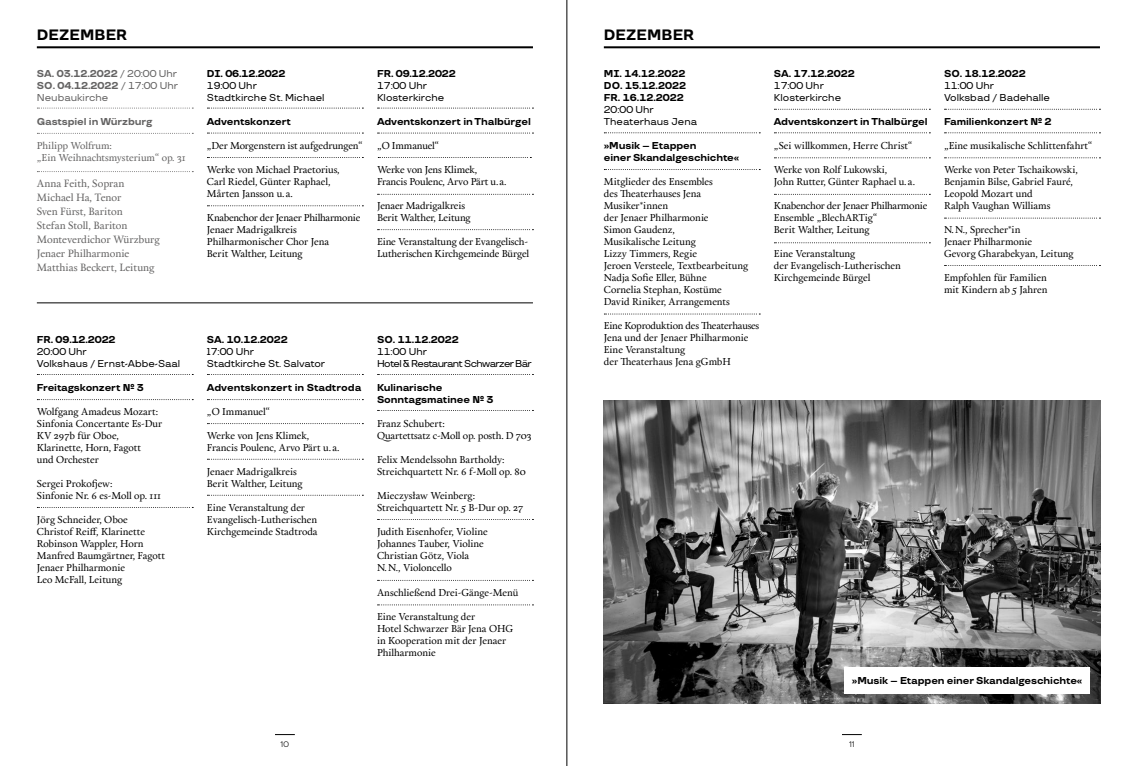
<style>
.page{position:relative;width:1134px;height:766px;background:#fff}
.page>*{position:absolute;margin:0;border:0;box-sizing:border-box;transform-origin:0 0}
.t1{font:700 15px "TT Travels";color:#000}
.t2{font:10.5px/14px "Calendas Plus";color:#646363}
.t3{font:10px/12px "Calendas Plus";color:#000}
.t4{font:700 10px/12px "TT Travels";letter-spacing:-.01em;color:#000}
.t5{font:500 10px/12px "TT Travels";color:#000}
.t6{font:500 10px/12px "TT Travels";color:#646363;text-align:justify}
.t7{font:10px/12px "Calendas Plus";letter-spacing:-.02em;color:#000}
.t8{font:10px/12px "Calendas Plus";color:#646363}
.t9{font:500 10px/12px "TT Travels";letter-spacing:-.06em;color:#000}
.t10{font:700 10px "TT Travels";letter-spacing:-.01em;color:#646363}
.t11{font:8px "TT Travels";color:#000}
.s1{font-weight:700}
</style>
<div class="page">
<svg style="left:275px;top:734px;width:20px;height:1px"></svg>
<svg style="left:842px;top:734px;width:20px;height:1px"></svg>
<hr style="left:567px;top:0;width:1px;height:765px;background:#000">
<hr style="left:37px;top:46px;width:496px;height:2px;background:#000">
<svg style="left:37px;top:374px;width:156px;height:1px"></svg>
<svg style="left:37px;top:399px;width:156px;height:1px"></svg>
<svg style="left:207px;top:374px;width:156px;height:1px"></svg>
<svg style="left:207px;top:399px;width:156px;height:1px"></svg>
<svg style="left:207px;top:423px;width:156px;height:1px"></svg>
<svg style="left:207px;top:458px;width:156px;height:1px"></svg>
<svg style="left:378px;top:374px;width:155px;height:1px"></svg>
<svg style="left:378px;top:410px;width:155px;height:1px"></svg>
<svg style="left:378px;top:519px;width:155px;height:1px"></svg>
<svg style="left:37px;top:507px;width:156px;height:1px"></svg>
<svg style="left:207px;top:494px;width:156px;height:1px"></svg>
<svg style="left:378px;top:604px;width:155px;height:1px"></svg>
<svg style="left:944px;top:109px;width:156px;height:1px"></svg>
<svg style="left:944px;top:132px;width:156px;height:1px"></svg>
<svg style="left:604px;top:169px;width:156px;height:1px"></svg>
<svg style="left:774px;top:109px;width:156px;height:1px"></svg>
<svg style="left:774px;top:132px;width:156px;height:1px"></svg>
<svg style="left:944px;top:157px;width:156px;height:1px"></svg>
<svg style="left:944px;top:265px;width:156px;height:1px"></svg>
<svg style="left:604px;top:132px;width:156px;height:1px"></svg>
<hr style="left:37px;top:302px;width:496px;height:1px;background:#000">
<svg style="left:604px;top:313px;width:156px;height:1px"></svg>
<svg style="left:774px;top:157px;width:156px;height:1px"></svg>
<svg style="left:774px;top:194px;width:156px;height:1px"></svg>
<svg style="left:774px;top:242px;width:156px;height:1px"></svg>
<svg style="left:944px;top:217px;width:156px;height:1px"></svg>
<svg style="left:207px;top:107px;width:156px;height:1px"></svg>
<svg style="left:207px;top:132px;width:156px;height:1px"></svg>
<svg style="left:37px;top:107px;width:156px;height:1px"></svg>
<svg style="left:37px;top:133px;width:156px;height:1px"></svg>
<svg style="left:207px;top:157px;width:156px;height:1px"></svg>
<svg style="left:37px;top:171px;width:156px;height:1px"></svg>
<svg style="left:207px;top:205px;width:156px;height:1px"></svg>
<svg style="left:378px;top:107px;width:155px;height:1px"></svg>
<svg style="left:378px;top:132px;width:155px;height:1px"></svg>
<svg style="left:378px;top:157px;width:153px;height:1px"></svg>
<svg style="left:378px;top:194px;width:155px;height:1px"></svg>
<svg style="left:378px;top:229px;width:155px;height:1px"></svg>
<hr style="left:604px;top:46px;width:496px;height:2px;background:#000">
<img style="left:604px;top:400px;width:496px;height:303px">
<div style="left:844px;top:667px;width:245px;height:26px;background:#fff"></div>
<h1 class="t1" style="left:37px;top:26px;width:92px">DEZEMBER</h1>
<p class="t6" style="left:37px;top:67px;width:143px"><span class="s1">SA. 03.12.2022</span> / 20:00 Uhr <span class="s1">SO. 04.12.2022</span> / 17:00 Uhr Neubaukirche</p>
<p class="t10" style="left:37px;top:115px;width:117px">Gastspiel in Würzburg</p>
<p class="t8" style="left:37px;top:139px;width:150px">Philipp Wolfrum:<br>„Ein Weihnachtsmysterium“ op. 31</p>
<p class="t2" style="left:37px;top:176px;width:125px">Anna Feith, Sopran<br>Michael Ha, Tenor<br>Sven Fürst, Bariton<br>Stefan Stoll, Bariton<br>Monteverdichor Würzburg<br>Jenaer Philharmonie<br>Matthias Beckert, Leitung</p>
<p class="t4" style="left:207px;top:67px;width:80px">DI. 06.12.2022</p>
<p class="t5" style="left:207px;top:79px;width:119px">19:00 Uhr<br>Stadtkirche St. Michael</p>
<p class="t4" style="left:207px;top:115px;width:86px">Adventskonzert</p>
<p class="t3" style="left:207px;top:139px;width:157px">„Der Morgenstern ist aufgedrungen“</p>
<p class="t3" style="left:207px;top:163px;width:134px">Werke von Michael Praetorius,<br>Carl Riedel, Günter Raphael,<br>Mårten Jansson u. a.</p>
<p class="t3" style="left:207px;top:211px;width:155px">Knabenchor der Jenaer Philharmonie<br>Jenaer Madrigalkreis<br>Philharmonischer Chor Jena<br>Berit Walther, Leitung</p>
<p class="t4" style="left:377px;top:67px;width:80px">FR. 09.12.2022</p>
<p class="t5" style="left:377px;top:79px;width:69px">17:00 Uhr<br>Klosterkirche</p>
<p class="t4" style="left:377px;top:115px;width:155px">Adventskonzert in Thalbürgel</p>
<p class="t3" style="left:377px;top:139px;width:63px">„O Immanuel“</p>
<p class="t7" style="left:377px;top:163px;width:131px">Werke von Jens Klimek,<br>Francis Poulenc, Arvo Pärt u.a.</p>
<p class="t3" style="left:377px;top:199px;width:95px">Jenaer Madrigalkreis<br>Berit Walther, Leitung</p>
<p class="t3" style="left:377px;top:235px;width:154px">Eine Veranstaltung der Evangelisch-<br>Lutherischen Kirchgemeinde Bürgel</p>
<p class="t4" style="left:37px;top:333px;width:80px">FR. 09.12.2022</p>
<p class="t5" style="left:37px;top:345px;width:145px">20:00 Uhr<br>Volkshaus / Ernst-Abbe-Saal</p>
<p class="t4" style="left:37px;top:381px;width:109px">Freitagskonzert № 3</p>
<p class="t3" style="left:37px;top:405px;width:127px">Wolfgang Amadeus Mozart:<br>Sinfonia Concertante Es-Dur<br>KV 297b für Oboe,<br>Klarinette, Horn, Fagott<br>und Orchester</p>
<p class="t3" style="left:37px;top:477px;width:126px">Sergei Prokofjew:<br>Sinfonie Nr. 6 es-Moll op. 111</p>
<p class="t3" style="left:37px;top:513px;width:130px">Jörg Schneider, Oboe<br>Christof Reiff, Klarinette<br>Robinson Wappler, Horn<br>Manfred Baumgärtner, Fagott<br>Jenaer Philharmonie<br>Leo McFall, Leitung</p>
<p class="t4" style="left:207px;top:333px;width:82px">SA. 10.12.2022</p>
<p class="t5" style="left:207px;top:345px;width:120px">17:00 Uhr<br>Stadtkirche St. Salvator</p>
<p class="t4" style="left:207px;top:381px;width:156px">Adventskonzert in Stadtroda</p>
<p class="t3" style="left:207px;top:405px;width:65px">„O Immanuel“</p>
<p class="t3" style="left:207px;top:429px;width:134px">Werke von Jens Klimek,<br>Francis Poulenc, Arvo Pärt u. a.</p>
<p class="t3" style="left:207px;top:465px;width:97px">Jenaer Madrigalkreis<br>Berit Walther, Leitung</p>
<p class="t3" style="left:207px;top:501px;width:112px">Eine Veranstaltung der<br>Evangelisch-Lutherischen<br>Kirchgemeinde Stadtroda</p>
<p class="t4" style="left:377px;top:333px;width:83px">SO. 11.12.2022</p>
<p class="t9" style="left:377px;top:345px;width:156px">11:00 Uhr<br>Hotel &amp; Restaurant Schwarzer Bär</p>
<p class="t4" style="left:377px;top:381px;width:118px">Kulinarische<br>Sonntagsmatinee № 3</p>
<p class="t3" style="left:377px;top:417px;width:156px">Franz Schubert:<br>Quartettsatz c-Moll op. posth. D 703</p>
<p class="t3" style="left:377px;top:453px;width:150px">Felix Mendelssohn Bartholdy:<br>Streichquartett Nr. 6 f-Moll op. 80</p>
<p class="t3" style="left:377px;top:489px;width:148px">Mieczysław Weinberg:<br>Streichquartett Nr. 5 B-Dur op. 27</p>
<p class="t3" style="left:377px;top:525px;width:112px">Judith Eisenhofer, Violine<br>Johannes Tauber, Violine<br>Christian Götz, Viola<br>N.N., Violoncello</p>
<p class="t3" style="left:377px;top:585px;width:143px">Anschließend Drei-Gänge-Menü</p>
<p class="t3" style="left:377px;top:609px;width:138px">Eine Veranstaltung der<br>Hotel Schwarzer Bär Jena OHG in Kooperation mit der Jenaer<br>Philharmonie</p>
<h1 class="t1" style="left:604px;top:26px;width:92px">DEZEMBER</h1>
<p class="t4" style="left:604px;top:67px;width:84px;text-align:justify">MI. 14.12.2022<br>DO. 15.12.2022<br>FR. 16.12.2022</p>
<p class="t5" style="left:604px;top:103px;width:95px">20:00 Uhr<br>Theaterhaus Jena</p>
<p class="t4" style="left:604px;top:139px;width:137px">»Musik – Etappen<br>einer Skandalgeschichte«</p>
<p class="t3" style="left:604px;top:175px;width:146px">Mitglieder des Ensembles<br>des Theaterhauses Jena<br>Musiker*innen<br>der Jenaer Philharmonie<br>Simon Gaudenz,<br>Musikalische Leitung<br>Lizzy Timmers, Regie<br>Jeroen Versteele, Textbearbeitung<br>Nadja Sofie Eller, Bühne<br>Cornelia Stephan, Kostüme<br>David Riniker, Arrangements</p>
<p class="t3" style="left:604px;top:319px;width:157px">Eine Koproduktion des Theaterhauses<br>Jena und der Jenaer Philharmonie<br>Eine Veranstaltung<br>der Theaterhaus Jena gGmbH</p>
<p class="t4" style="left:774px;top:67px;width:82px">SA. 17.12.2022</p>
<p class="t5" style="left:774px;top:79px;width:69px">17:00 Uhr<br>Klosterkirche</p>
<p class="t4" style="left:774px;top:115px;width:155px">Adventskonzert in Thalbürgel</p>
<p class="t3" style="left:774px;top:139px;width:140px">„Sei willkommen, Herre Christ“</p>
<p class="t3" style="left:774px;top:163px;width:143px">Werke von Rolf Lukowski,<br>John Rutter, Günter Raphael u. a.</p>
<p class="t3" style="left:774px;top:199px;width:155px">Knabenchor der Jenaer Philharmonie<br>Ensemble „BlechARTig“<br>Berit Walther, Leitung</p>
<p class="t3" style="left:774px;top:247px;width:128px">Eine Veranstaltung<br>der Evangelisch-Lutherischen<br>Kirchgemeinde Bürgel</p>
<p class="t4" style="left:944px;top:67px;width:83px">SO. 18.12.2022</p>
<p class="t5" style="left:944px;top:79px;width:108px">11:00 Uhr<br>Volksbad / Badehalle</p>
<p class="t4" style="left:944px;top:115px;width:109px">Familienkonzert № 2</p>
<p class="t3" style="left:944px;top:139px;width:150px">„Eine musikalische Schlittenfahrt“</p>
<p class="t3" style="left:944px;top:163px;width:135px">Werke von Peter Tschaikowski,<br>Benjamin Bilse, Gabriel Fauré,<br>Leopold Mozart und<br>Ralph Vaughan Williams</p>
<p class="t3" style="left:944px;top:223px;width:131px">N.N., Sprecher*in<br>Jenaer Philharmonie<br>Gevorg Gharabekyan, Leitung</p>
<p class="t3" style="left:944px;top:271px;width:105px">Empfohlen für Familien mit Kindern ab 5 Jahren</p>
<p class="t4" style="left:852px;top:674px;width:232px">»Musik – Etappen einer Skandalgeschichte«</p>
<p class="t11" style="left:280px;top:739px;width:10px">10</p>
<p class="t11" style="left:849px;top:739px;width:7px">11</p>
</div>
